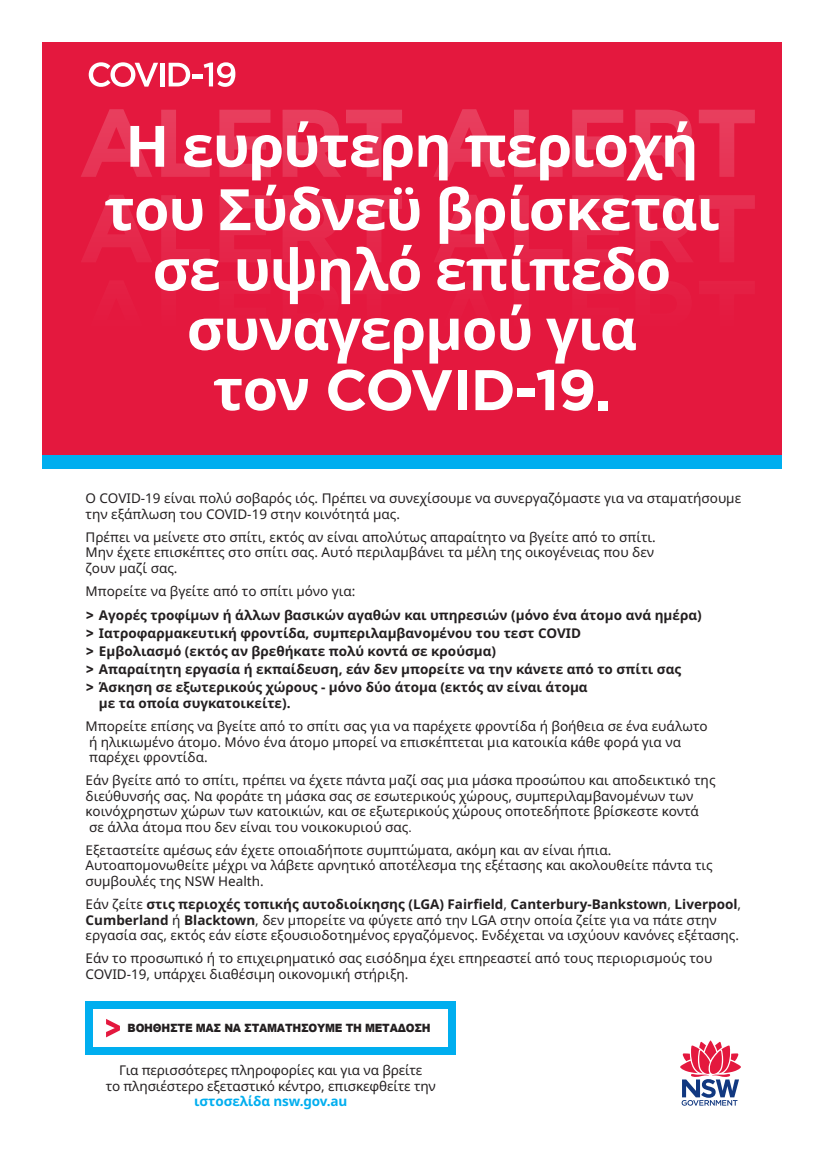
<style>
.page{position:relative;width:823px;height:1149px;background:#fff}
.page>*{position:absolute;margin:0;border:0;box-sizing:border-box;transform-origin:0 0}
.t1{font:700 95.9px/85.5px "Gotham";letter-spacing:-.015em;color:#fff;text-align:justify}
.t2{font:700 57.1px/61px "Noto Sans";letter-spacing:-.02em;color:#fff;text-align:center}
.t3{font:700 57.1px "Gotham";letter-spacing:-.02em;color:#fff}
.t4{font:13.4px/15.4px "Noto Sans";color:#231f20}
.t5{font:700 13.4px/18.2px "Noto Sans";color:#231f20}
.t6{font:700 13.4px "Noto Sans";letter-spacing:-.01em;color:#00aeef}
.t7{font:900 11.4px "Arial";letter-spacing:-.02em;color:#231f20;scale:.93 1}
.s1{font-family:"Noto Sans"}
.s2{font-weight:400}
.s3{font-family:"Gotham"}
.s4{font-weight:700}
</style>
<div class="page">
<div style="left:43px;top:43px;width:738px;height:416px;background:#e4183e"></div>
<div style="left:43px;top:455px;width:738px;height:14px;background:#00aeef"></div>
<svg style="left:89px;top:62px;width:69px;height:25px"></svg>
<hr style="left:160px;top:63px;width:4px;height:23px;background:#fff">
<svg style="left:168px;top:63px;width:22px;height:23px"></svg>
<hr style="left:193px;top:74px;width:10px;height:4px;background:#fff">
<svg style="left:203px;top:62px;width:32px;height:25px"></svg>
<svg style="left:680px;top:1040px;width:61px;height:65px"></svg>
<div style="left:85px;top:1000px;width:371px;height:54px;background:#00aeef"></div>
<div style="left:94px;top:1008px;width:353px;height:38px;background:#fff"></div>
<svg style="left:106px;top:1019px;width:14px;height:18px"></svg>
<h1 class="t1" style="left:78px;top:99px;width:681px">ALERT ALERT ALERT ALERT ALERT ALERT ALERT ALERT</h1>
<h2 class="t2" style="left:104px;top:117px;width:616px">Η ευρύτερη περιοχή του Σύδνεϋ βρίσκεται σε υψηλό επίπεδο συναγερμού για</h2>
<h2 class="t3" style="left:213px;top:352px;width:399px"><span class="s1">τον</span> COVID-19.</h2>
<p class="t4" style="left:85px;top:491px;width:656px">O COVID-19 είναι πολύ σοβαρός ιός. Πρέπει να συνεχίσουμε να συνεργαζόμαστε για να σταματήσουμε την εξάπλωση του COVID-19 στην κοινότητά μας.</p>
<p class="t4" style="left:85px;top:529px;width:571px;text-align:justify">Πρέπει να μείνετε στο σπίτι, εκτός αν είναι απολύτως απαραίτητο να βγείτε από το σπίτι.<br>Μην έχετε επισκέπτες στο σπίτι σας. Αυτό περιλαμβάνει τα μέλη της οικογένειας που δεν ζουν μαζί σας.</p>
<p class="t5" style="left:85px;top:579px;width:617px;line-height:23.4px"><span class="s2">Μπορείτε να βγείτε από το σπίτι μόνο για:<br></span><span class="s3">&gt;</span> Αγορές τροφίμων ή άλλων βασικών αγαθών και υπηρεσιών (μόνο ένα άτομο ανά ημέρα)</p>
<p class="t5" style="left:85px;top:624px;width:597px"><span class="s3">&gt;</span> Ιατροφαρμακευτική φροντίδα, συμπεριλαμβανομένου του τεστ COVID<br><span class="s3">&gt;</span> Εμβολιασμό (εκτός αν βρεθήκατε πολύ κοντά σε κρούσμα)<br><span class="s3">&gt;</span> Απαραίτητη εργασία ή εκπαίδευση, εάν δεν μπορείτε να την κάνετε από το σπίτι σας <span class="s3">&gt;</span> Άσκηση σε εξωτερικούς χώρους - μόνο δύο άτομα (εκτός αν είναι άτομα</p>
<p class="t5" style="left:99px;top:694px;width:193px">με τα οποία συγκατοικείτε).</p>
<p class="t4" style="left:85px;top:718px;width:623px">Μπορείτε επίσης να βγείτε από το σπίτι σας για να παρέχετε φροντίδα ή βοήθεια σε ένα ευάλωτο ή ηλικιωμένο άτομο. Μόνο ένα άτομο μπορεί να επισκέπτεται μια κατοικία κάθε φορά για να παρέχει φροντίδα.</p>
<p class="t4" style="left:85px;top:773px;width:631px">Εάν βγείτε από το σπίτι, πρέπει να έχετε πάντα μαζί σας μια μάσκα προσώπου και αποδεικτικό της διεύθυνσής σας. Να φοράτε τη μάσκα σας σε εσωτερικούς χώρους, συμπεριλαμβανομένων των κοινόχρηστων χώρων των κατοικιών, και σε εξωτερικούς χώρους οποτεδήποτε βρίσκεστε κοντά σε άλλα άτομα που δεν είναι του νοικοκυριού σας<span class="s3">.</span></p>
<p class="t4" style="left:85px;top:842px;width:628px">Εξεταστείτε αμέσως εάν έχετε οποιαδήποτε συμπτώματα, ακόμη και αν είναι ήπια.<br>Αυτοαπομονωθείτε μέχρι να λάβετε αρνητικό αποτέλεσμα της εξέτασης και ακολουθείτε πάντα τις συμβουλές της NSW Health.</p>
<p class="t4" style="left:85px;top:896px;width:656px">Εάν ζείτε <span class="s4">στις περιοχές τοπικής αυτοδιοίκησης (LGA) Fairfield</span>, <span class="s4">Canterbury-Bankstown</span>, <span class="s4">Liverpool</span>,<br><span class="s4">Cumberland</span> ή <span class="s4">Blacktown</span>, δεν μπορείτε να φύγετε από την LGA στην οποία ζείτε για να πάτε στην εργασία σας, εκτός εάν είστε εξουσιοδοτημένος εργαζόμενος. Ενδέχεται να ισχύουν κανόνες εξέτασης.</p>
<p class="t4" style="left:85px;top:950px;width:628px">Εάν το προσωπικό ή το επιχειρηματικό σας εισόδημα έχει επηρεαστεί από τους περιορισμούς του<br>COVID-19, υπάρχει διαθέσιμη οικονομική στήριξη.</p>
<p class="t7" style="left:127px;top:1019px;width:327px">ΒΟΗΘΗΣΤΕ ΜΑΣ ΝΑ ΣΤΑΜΑΤΗΣΟΥΜΕ ΤΗ ΜΕΤΑΔΟΣΗ</p>
<p class="t4" style="left:106px;top:1062px;width:331px;text-align:center">Για περισσότερες πληροφορίες και για να βρείτε<br>το πλησιέστερο εξεταστικό κέντρο, επισκεφθείτε την</p>
<p class="t6" style="left:194px;top:1091px;width:155px">ιστοσελίδα nsw.gov.au</p>
</div>
